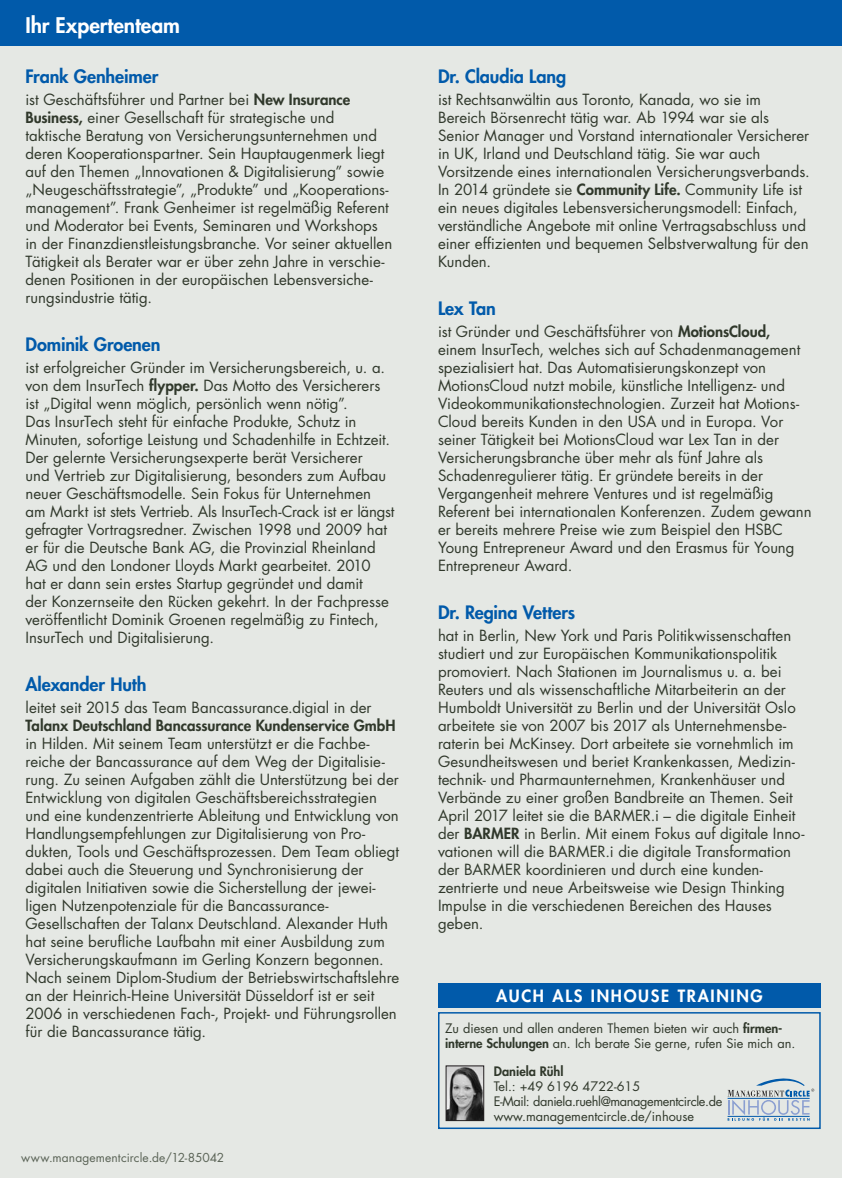
<style>
.page{position:relative;width:842px;height:1178px;background:#fff}
.page>*{position:absolute;margin:0;border:0;box-sizing:border-box;transform-origin:0 0}
.AbsatzKlappeBalkenOb{font:800 21px "Futura Std";color:#fff}
.AbsatzReferentenProf{font:800 18px "Futura Std";letter-spacing:-.005em;color:#015aaa}
.t1{font:800 16.5px "Futura Std";letter-spacing:.1em;color:#fff}
.AbsatzReferentenProf-2{font:15px/18px "Futura Std";color:#30382b}
.AbsatzInhouseTrainin{font:12.75px/15px "Futura Std";letter-spacing:-.005em;color:#30382b}
.AbsatzInhouseTrainin-2{font:12.75px "Futura Std";letter-spacing:-.03em;color:#30382b}
.AbsatzInhouseTrainin-3{font:800 12.75px "Futura Std";color:#30382b}
.AbsatzProgrammFooter{font:12px "Futura Std";letter-spacing:.01em;color:#5a6356}
.s1{font-weight:800}
</style>
<div class="page">
<div style="left:0;top:0;width:842px;height:47px;background:#015aaa"></div>
<div style="left:0;top:47px;width:842px;height:1131px;background:#e5e8e4"></div>
<div style="left:438px;top:1012px;width:383px;height:117px;border:2px solid #015aaa"></div>
<div style="left:438px;top:983px;width:383px;height:24px;background:#015aaa"></div>
<svg style="left:728px;top:1078px;width:86px;height:43px"></svg>
<img style="left:448px;top:1067px;width:34px;height:52px">
<div style="left:446px;top:1065px;width:38px;height:56px;border:1px solid #231f20"></div>
<p class="AbsatzKlappeBalkenOb" style="left:26px;top:12px;width:156px">Ihr Expertenteam</p>
<p class="AbsatzReferentenProf" style="left:26px;top:65px;width:134px">Frank Genheimer</p>
<p class="AbsatzReferentenProf-2" style="left:26px;top:91px;width:368px">ist Geschäftsführer und Partner bei <span class="s1">New Insurance Business,</span> einer Gesellschaft für strategische und taktische Beratung von Versicherungsunternehmen und deren Kooperationspartner. Sein Hauptaugenmerk liegt auf den Themen „Innovationen &amp; Digitalisierung” sowie „Neugeschäftsstrategie”, „Produkte” und „Kooperations&shy;management”. Frank Genheimer ist regelmäßig Referent und Moderator bei Events, Seminaren und Workshops in der Finanzdienstleistungsbranche. Vor seiner aktuellen Tätigkeit als Berater war er über zehn Jahre in verschie&shy;denen Positionen in der europäischen Lebensversiche&shy;rungsindustrie tätig.</p>
<p class="AbsatzReferentenProf" style="left:26px;top:333px;width:137px">Dominik Groenen</p>
<p class="AbsatzReferentenProf-2" style="left:26px;top:359px;width:370px">ist erfolgreicher Gründer im Versicherungsbereich, u. a. von dem InsurTech <span class="s1">flypper.</span> Das Motto des Versicherers ist „Digital wenn möglich, persönlich wenn nötig”.<br>Das InsurTech steht für einfache Produkte, Schutz in Minuten, sofortige Leistung und Schadenhilfe in Echtzeit.<br>Der gelernte Versicherungsexperte berät Versicherer<br>und Vertrieb zur Digitalisierung, besonders zum Aufbau neuer Geschäftsmodelle. Sein Fokus für Unternehmen am Markt ist stets Vertrieb. Als InsurTech-Crack ist er längst gefragter Vortragsredner. Zwischen 1998 und 2009 hat er für die Deutsche Bank AG, die Provinzial Rheinland AG und den Londoner Lloyds Markt gearbeitet. 2010 hat er dann sein erstes Startup gegründet und damit<br>der Konzernseite den Rücken gekehrt. In der Fachpresse veröffentlicht Dominik Groenen regelmäßig zu Fintech, InsurTech und Digitalisierung.</p>
<p class="AbsatzReferentenProf" style="left:26px;top:672px;width:122px">Alexander Huth</p>
<p class="AbsatzReferentenProf-2" style="left:26px;top:698px;width:375px">leitet seit 2015 das Team Bancassurance.digial in der <span class="s1">Talanx Deutschland Bancassurance Kundenservice GmbH </span>in Hilden. Mit seinem Team unterstützt er die Fachbe&shy;reiche der Bancassurance auf dem Weg der Digitalisie&shy;rung. Zu seinen Aufgaben zählt die Unterstützung bei der Entwicklung von digitalen Geschäftsbereichsstrategien und eine kundenzentrierte Ableitung und Entwicklung von Handlungsempfehlungen zur Digitalisierung von Pro&shy;dukten, Tools und Geschäftsprozessen. Dem Team obliegt dabei auch die Steuerung und Synchronisierung der digitalen Initiativen sowie die Sicherstellung der jewei&shy;ligen Nutzenpotenziale für die Bancassurance-Gesellschaften der Talanx Deutschland. Alexander Huth hat seine berufliche Laufbahn mit einer Ausbildung zum Versicherungskaufmann im Gerling Konzern begonnen.<br>Nach seinem Diplom-Studium der Betriebswirtschaftslehre an der Heinrich-Heine Universität Düsseldorf ist er seit 2006 in verschiedenen Fach-, Projekt- und Führungsrollen für die Bancassurance tätig.</p>
<p class="AbsatzProgrammFooter" style="left:21px;top:1150px;width:205px">www.managementcircle.de/12-85042</p>
<p class="AbsatzReferentenProf" style="left:438px;top:65px;width:130px">Dr. Claudia Lang</p>
<p class="AbsatzReferentenProf-2" style="left:438px;top:91px;width:373px">ist Rechtsanwältin aus Toronto, Kanada, wo sie im Bereich Börsenrecht tätig war. Ab 1994 war sie als Senior Manager und Vorstand internationaler Versicherer in UK, Irland und Deutschland tätig. Sie war auch Vorsitzende eines internationalen Versicherungsverbands.<br>In 2014 gründete sie <span class="s1">Community Life.</span> Community Life ist ein neues digitales Lebensversicherungsmodell: Einfach, verständliche Angebote mit online Vertragsabschluss und einer effizienten und bequemen Selbstverwaltung für den Kunden.</p>
<p class="AbsatzReferentenProf" style="left:438px;top:297px;width:59px">Lex Tan</p>
<p class="AbsatzReferentenProf-2" style="left:438px;top:323px;width:375px">ist Gründer und Geschäftsführer von <span class="s1">MotionsCloud, </span>einem InsurTech, welches sich auf Schadenmanagement spezialisiert hat. Das Automatisierungskonzept von MotionsCloud nutzt mobile, künstliche Intelligenz- und Videokommunikationstechnologien. Zurzeit hat Motions-Cloud bereits Kunden in den USA und in Europa. Vor seiner Tätigkeit bei MotionsCloud war Lex Tan in der Versicherungsbranche über mehr als fünf Jahre als Schadenregulierer tätig. Er gründete bereits in der Vergangenheit mehrere Ventures und ist regelmäßig Referent bei internationalen Konferenzen. Zudem gewann er bereits mehrere Preise wie zum Beispiel den HSBC Young Entrepreneur Award und den Erasmus für Young Entrepreneur Award.</p>
<p class="AbsatzReferentenProf" style="left:438px;top:600px;width:139px">Dr. Regina Vetters</p>
<p class="AbsatzReferentenProf-2" style="left:438px;top:626px;width:368px">hat in Berlin, New York und Paris Politikwissenschaften studiert und zur Europäischen Kommunikationspolitik promoviert. Nach Stationen im Journalismus u. a. bei Reuters und als wissenschaftliche Mitarbeiterin an der Humboldt Universität zu Berlin und der Universität Oslo arbeitete sie von 2007 bis 2017 als Unternehmensbe&shy;raterin bei McKinsey. Dort arbeitete sie vornehmlich im Gesundheitswesen und beriet Krankenkassen, Medizin&shy;technik- und Pharmaunternehmen, Krankenhäuser und Verbände zu einer großen Bandbreite an Themen. Seit April 2017 leitet sie die BARMER.i – die digitale Einheit der <span class="s1">BARMER</span> in Berlin. Mit einem Fokus auf digitale Inno&shy;vationen will die BARMER.i die digitale Transformation der BARMER koordinieren und durch eine kunden&shy;zentrierte und neue Arbeitsweise wie Design Thinking Impulse in die verschiedenen Bereichen des Hauses geben.</p>
<p class="t1" style="left:496px;top:985px;width:268px">AUCH ALS INHOUSE TRAINING</p>
<p class="AbsatzInhouseTrainin" style="left:445px;top:1020px;width:352px">Zu diesen und allen anderen Themen bieten wir auch <span class="s1">firmen&shy;interne Schulungen</span> an. Ich berate Sie gerne, rufen Sie mich an.</p>
<p class="AbsatzInhouseTrainin-3" style="left:494px;top:1063px;width:71px">Daniela Rühl</p>
<p class="AbsatzInhouseTrainin" style="left:494px;top:1078px;width:148px">Tel.: +49 6196 4722-615</p>
<p class="AbsatzInhouseTrainin-2" style="left:494px;top:1093px;width:230px">E-Mail: daniela.ruehl@managementcircle.de</p>
<p class="AbsatzInhouseTrainin" style="left:494px;top:1108px;width:202px">www.managementcircle.de/inhouse</p>
</div>
